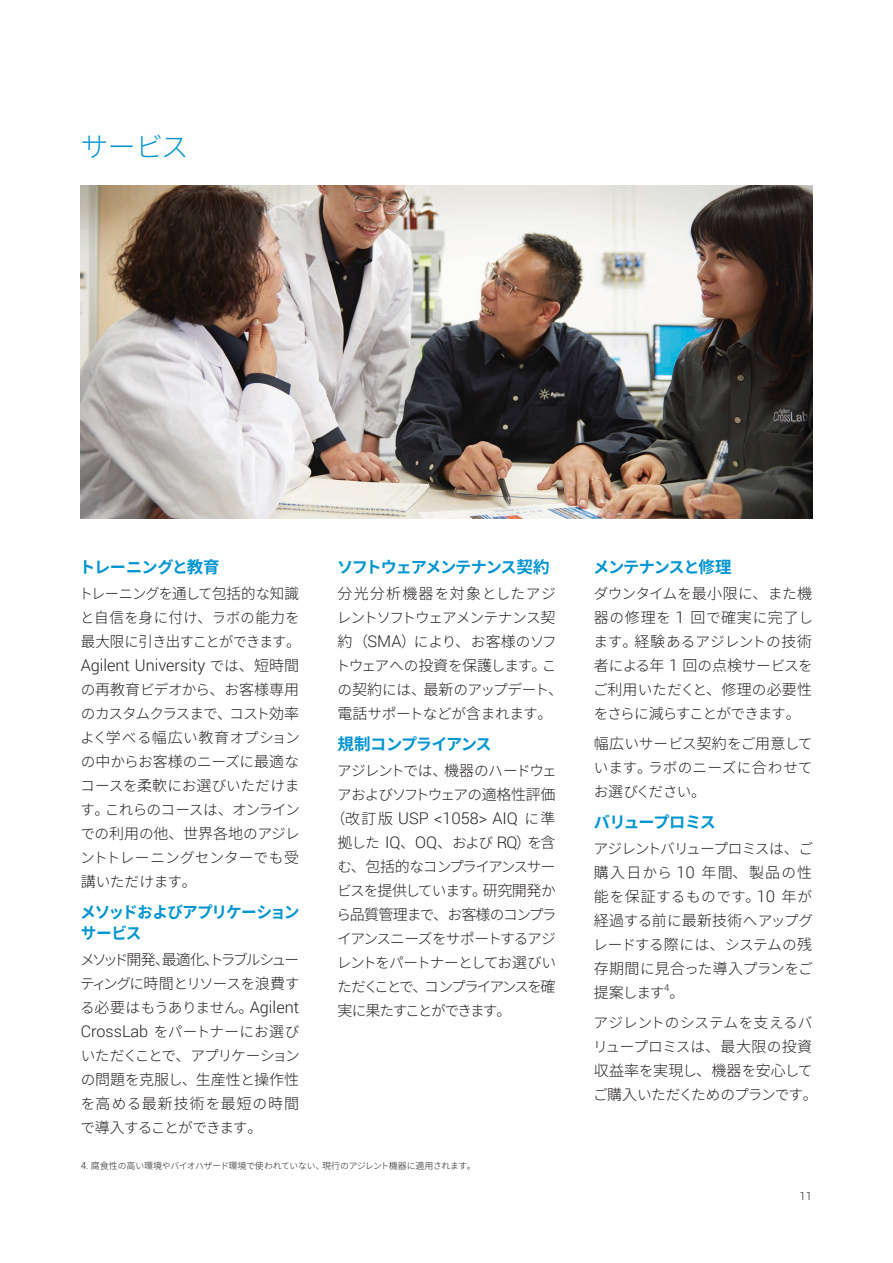
<style>
.page{position:relative;width:893px;height:1263px;background:#fff}
.page>*{position:absolute;margin:0;border:0;box-sizing:border-box;transform-origin:0 0}
.t1{font:300 27.9px "Noto Sans CJ Kjp";color:#0095d0}
.t2{font:700 16.2px/21px "Noto Sans CJ Kjp";letter-spacing:-.07em;color:#0095d0}
.t3{font:300 16.2px "Roboto";color:#221f20}
.t4{font:700 16.2px "Noto Sans CJ Kjp";letter-spacing:-.035em;color:#0095d0}
.t5{font:300 15px/24px "Noto Sans CJ Kjp";letter-spacing:.015em;color:#221f20}
.t6{font:300 15px "Noto Sans CJ Kjp";letter-spacing:.08em;color:#221f20}
.t7{font:300 14.7px/24px "Noto Sans CJ Kjp";letter-spacing:-.06em;color:#221f20;text-align:justify}
.t8{font:300 14.7px/24px "Noto Sans CJ Kjp";letter-spacing:-.005em;color:#221f20}
.t9{font:300 14.7px/24px "Noto Sans CJ Kjp";letter-spacing:-.095em;color:#221f20}
.t10{font:300 14.7px/24px "Noto Sans CJ Kjp";letter-spacing:-.025em;color:#221f20}
.t11{font:300 14.7px/24px "Noto Sans CJ Kjp";letter-spacing:-.03em;color:#221f20}
.t12{font:300 11.4px "Roboto";color:#221f20}
.t13{font:300 9.45px "Roboto";color:#221f20}
.t14{font:300 8.85px "Noto Sans CJ Kjp";letter-spacing:-.04em;color:#221f20}
.s1{font-size:16.5px}
.s2{font-size:15px}
.s3{font-family:"Noto Sans CJ Kjp";font-size:14.7px}
.s4{font-family:"Noto Sans CJ Kjp";font-size:15px}
.s5{font-size:14.7px}
.s6{font-family:"Roboto";font-size:16.2px}
.s7{font-family:"Roboto";font-size:9.75px}
.s8{font-size:9px}
</style>
<div class="page">
<img style="left:81px;top:186px;width:731px;height:333px">
<h1 class="t1" style="left:80px;top:131px;width:110px">サービス</h1>
<p class="t4" style="left:79px;top:558px;width:142px">トレーニングと<span class="s1">教育</span></p>
<p class="t7" style="left:79px;top:582px;width:223px">トレーニングを<span class="s2">通</span>して<span class="s2">包括的</span>な<span class="s2">知識</span>と<span class="s2">自信</span>を<span class="s2">身</span>に<span class="s2">付</span>け<span class="s2">、</span>ラボの<span class="s2">能力</span>を<span class="s2">最大限</span>に<span class="s2">引</span>き<span class="s2">出</span>すことができます<span class="s2">。</span></p>
<p class="t3" style="left:81px;top:654px;width:220px">Agilent University <span class="s3">では</span><span class="s4">、短時間</span></p>
<p class="t5" style="left:81px;top:678px;width:220px"><span class="s5">の</span>再教育<span class="s5">ビデオから</span>、<span class="s5">お</span>客様専用</p>
<p class="t7" style="left:80px;top:702px;width:221px">のカスタムクラスまで<span class="s2">、</span>コスト<span class="s2">効率</span>よく<span class="s2">学</span>べる<span class="s2">幅広</span>い<span class="s2">教育</span>オプションの<span class="s2">中</span>からお<span class="s2">客様</span>のニーズに<span class="s2">最適</span>なコースを<span class="s2">柔軟</span>にお<span class="s2">選</span>びいただけます<span class="s2">。</span>これらのコースは<span class="s2">、</span>オンライン</p>
<p class="t5" style="left:80px;top:822px;width:221px"><span class="s5">での</span>利用<span class="s5">の</span>他、世界各地<span class="s5">のアジレ</span></p>
<p class="t8" style="left:80px;top:846px;width:220px">ントトレーニングセンターでも<span class="s2">受講</span>いただけます<span class="s2">。</span></p>
<p class="t2" style="left:80px;top:902px;width:221px">メソッドおよびアプリケーションサービス</p>
<p class="t7" style="left:80px;top:948px;width:221px">メソッド<span class="s2">開発、最適化、</span>トラブルシューティングに<span class="s2">時間</span>とリソースを<span class="s2">浪費</span>する<span class="s2">必要</span>はもうありません<span class="s2">。</span><span class="s6">Agilent CrossLab</span> をパートナーにお<span class="s2">選</span>びいただくことで<span class="s2">、</span>アプリケーション</p>
<p class="t5" style="left:81px;top:1068px;width:220px"><span class="s5">の</span>問題<span class="s5">を</span>克服<span class="s5">し</span>、生産性<span class="s5">と</span>操作性<span class="s5">を</span>高<span class="s5">める</span>最新技術<span class="s5">を</span>最短<span class="s5">の</span>時間</p>
<p class="t7" style="left:80px;top:1116px;width:183px">で<span class="s2">導入</span>することができます<span class="s2">。</span></p>
<p class="t2" style="left:337px;top:557px;width:214px">ソフトウェアメンテナンス<span class="s1">契約</span></p>
<p class="t6" style="left:337px;top:585px;width:220px">分光分析機器<span class="s5">を</span>対象<span class="s5">としたアジ</span></p>
<p class="t7" style="left:335px;top:606px;width:229px;text-align:left">レントソフトウェアメンテナンス<span class="s2">契約（</span><span class="s6">SMA</span><span class="s2">）</span>により<span class="s2">、</span>お<span class="s2">客様</span>のソフトウェアへの<span class="s2">投資</span>を<span class="s2">保護</span>します<span class="s2">。</span>この<span class="s2">契約</span>には<span class="s2">、最新</span>のアップデート<span class="s2">、電話</span>サポートなどが<span class="s2">含</span>まれます<span class="s2">。</span></p>
<p class="t2" style="left:337px;top:734px;width:156px"><span class="s1">規制</span>コンプライアンス</p>
<p class="t9" style="left:337px;top:759px;width:221px">アジレントでは<span class="s2">、機器</span>のハードウェアおよびソフトウェアの<span class="s2">適格性評価</span></p>
<p class="t3" style="left:331px;top:807px;width:227px"><span class="s4">（改訂版</span> USP &lt;1058&gt; AIQ <span class="s3">に</span><span class="s4">準</span></p>
<p class="t7" style="left:337px;top:831px;width:221px"><span class="s2">拠</span>した <span class="s6">IQ</span><span class="s2">、</span><span class="s6">OQ</span><span class="s2">、</span>および <span class="s6">RQ</span><span class="s2">）</span>を<span class="s2">含</span>む<span class="s2">、包括的</span>なコンプライアンスサービスを<span class="s2">提供</span>しています<span class="s2">。研究開発</span>から<span class="s2">品質管理</span>まで<span class="s2">、</span>お<span class="s2">客様</span>のコンプライアンスニーズをサポートするアジレントをパートナーとしてお<span class="s2">選</span>びいただくことで<span class="s2">、</span>コンプライアンスを<span class="s2">確実</span>に<span class="s2">果</span>たすことができます<span class="s2">。</span></p>
<p class="t14" style="left:81px;top:1161px;width:397px"><span class="s7">4.</span> <span class="s8">腐食性</span>の<span class="s8">高</span>い<span class="s8">環境</span>やバイオハザード<span class="s8">環境</span>で<span class="s8">使</span>われていない<span class="s8">、現行</span>のアジレント<span class="s8">機器</span>に<span class="s8">適用</span>されます<span class="s8">。</span></p>
<p class="t2" style="left:593px;top:557px;width:140px">メンテナンスと<span class="s1">修理</span></p>
<p class="t7" style="left:594px;top:582px;width:220px">ダウンタイムを<span class="s2">最小限</span>に<span class="s2">、</span>また<span class="s2">機</span></p>
<p class="t5" style="left:594px;top:606px;width:221px">器<span class="s5">の</span>修理<span class="s5">を</span> <span class="s6">1</span> 回<span class="s5">で</span>確実<span class="s5">に</span>完了<span class="s5">し</span></p>
<p class="t10" style="left:594px;top:630px;width:221px">ます<span class="s2">。経験</span>あるアジレントの<span class="s2">技術者</span>による<span class="s2">年</span> <span class="s6">1</span> <span class="s2">回</span>の<span class="s2">点検</span>サービスを</p>
<p class="t5" style="left:593px;top:678px;width:220px"><span class="s5">ご</span>利用<span class="s5">いただくと</span>、修理<span class="s5">の</span>必要性</p>
<p class="t7" style="left:594px;top:699px;width:220px;line-height:30px">をさらに<span class="s2">減</span>らすことができます<span class="s2">。幅広</span>いサービス<span class="s2">契約</span>をご<span class="s2">用意</span>して</p>
<p class="t8" style="left:594px;top:756px;width:220px">います<span class="s2">。</span>ラボのニーズに<span class="s2">合</span>わせてお<span class="s2">選</span>びください<span class="s2">。</span></p>
<p class="t2" style="left:594px;top:812px;width:124px">バリュープロミス</p>
<p class="t7" style="left:593px;top:837px;width:221px">アジレントバリュープロミスは<span class="s2">、</span>ご</p>
<p class="t5" style="left:594px;top:861px;width:220px">購入日<span class="s5">から</span> <span class="s6">10</span> 年間、製品<span class="s5">の</span>性</p>
<p class="t7" style="left:593px;top:885px;width:222px"><span class="s2">能</span>を<span class="s2">保証</span>するものです<span class="s2">。</span><span class="s6">10</span> <span class="s2">年</span>が<span class="s2">経過</span>する<span class="s2">前</span>に<span class="s2">最新技術</span>へアップグレードする<span class="s2">際</span>には<span class="s2">、</span>システムの<span class="s2">残存期間</span>に<span class="s2">見合</span>った<span class="s2">導入</span>プランをご</p>
<p class="t5" style="left:594px;top:981px;width:92px">提案<span class="s5">します</span>。</p>
<p class="t13" style="left:664px;top:980px;width:7px">4</p>
<p class="t11" style="left:593px;top:1011px;width:221px">アジレントのシステムを<span class="s2">支</span>えるバリュープロミスは<span class="s2">、最大限</span>の<span class="s2">投資</span></p>
<p class="t5" style="left:594px;top:1059px;width:220px">収益率<span class="s5">を</span>実現<span class="s5">し</span>、機器<span class="s5">を</span>安心<span class="s5">して</span></p>
<p class="t7" style="left:593px;top:1083px;width:226px">ご<span class="s2">購入</span>いただくためのプランです<span class="s2">。</span></p>
<p class="t12" style="left:800px;top:1188px;width:14px">11</p>
</div>
